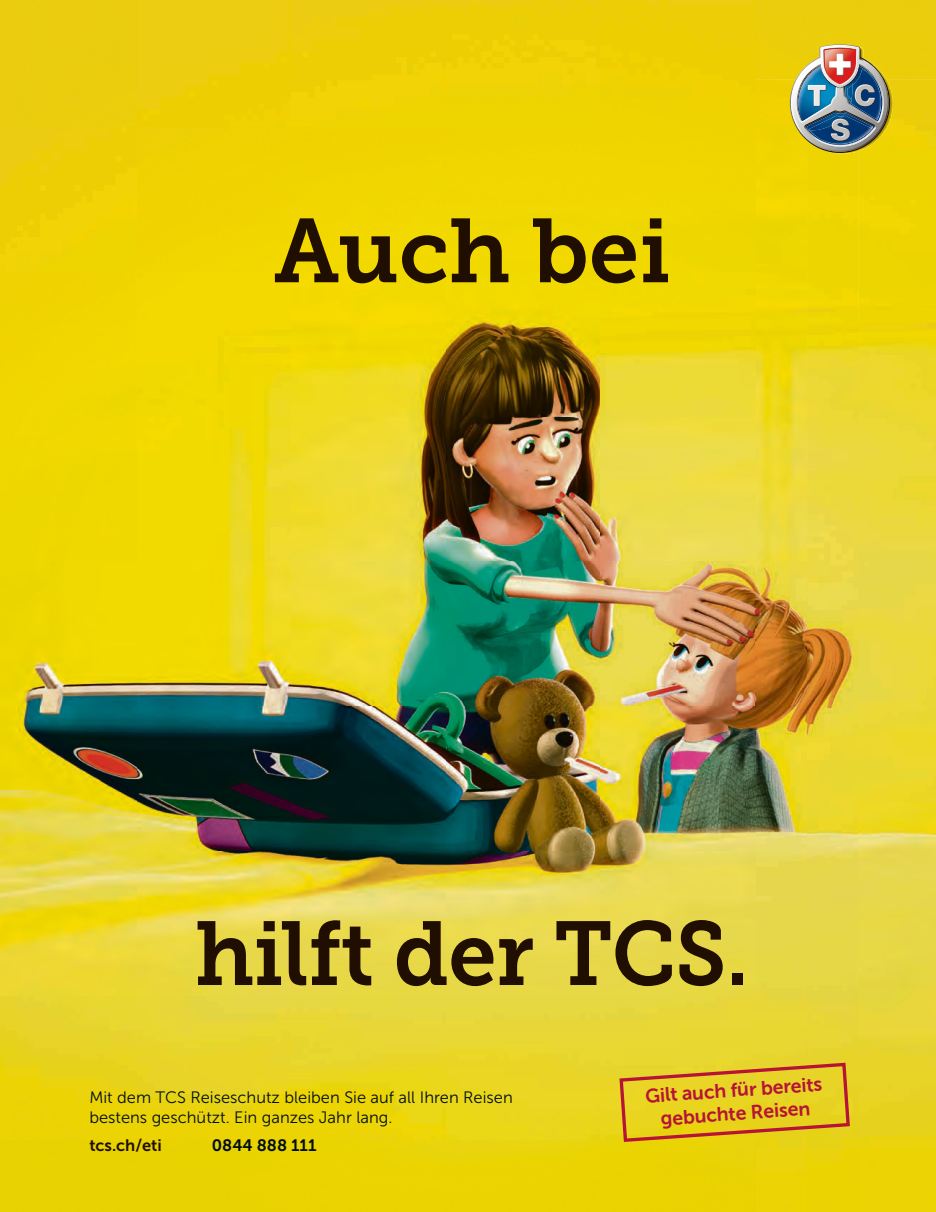
<style>
.page{position:relative;width:936px;height:1212px;background:#fff}
.page>*{position:absolute;margin:0;border:0;box-sizing:border-box;transform-origin:0 0}
.t1{font:90px "Museo Slab 700";letter-spacing:-.01em;color:#200e00;scale:.96 1}
.t2{font:90px "Museo Slab 700";letter-spacing:-.01em;color:#200e00}
.t3{font:19.5px/23.5px "Museo Sans 700";color:#b61337;text-align:center}
.t4{font:16.5px/19.8px "Museo Sans 300";color:#000d13}
.t5{font:16.5px "Museo Sans 700";color:#200e00}
.t6{font:16.5px "Museo Sans 700";color:#000d13}
</style>
<div class="page">
<img style="left:0;top:0;width:755px;height:1212px">
<div style="left:755px;top:0;width:180px;height:79px;background:#ebcd0b"></div>
<img style="left:755px;top:79px;width:52px;height:1133px">
<img style="left:858px;top:79px;width:77px;height:1133px">
<img style="left:807px;top:154px;width:51px;height:1058px">
<svg style="left:617px;top:1061px;width:234px;height:83px;background:#e3c122"></svg>
<img style="left:792px;top:45px;width:100px;height:109px">
<img style="left:789px;top:24px;width:101px;height:129px">
<svg style="left:0;top:0;width:5px;height:5px"></svg>
<p class="t2" style="left:274px;top:200px;width:398px">Auch bei</p>
<p class="t1" style="left:195px;top:903px;width:578px">hilft der TCS.</p>
<p class="t4" style="left:89px;top:1087px;width:425px">Mit dem TCS Reiseschutz bleiben Sie auf all Ihren Reisen bestens geschützt. Ein ganzes Jahr lang.</p>
<p class="t5" style="left:89px;top:1135px;width:74px">tcs.ch/eti</p>
<p class="t6" style="left:212px;top:1135px;width:106px">0844 888 111</p>
<p class="t3" style="left:644px;top:1084px;width:179px;rotate:-4deg">Gilt auch für bereits gebuchte Reisen</p>
</div>
